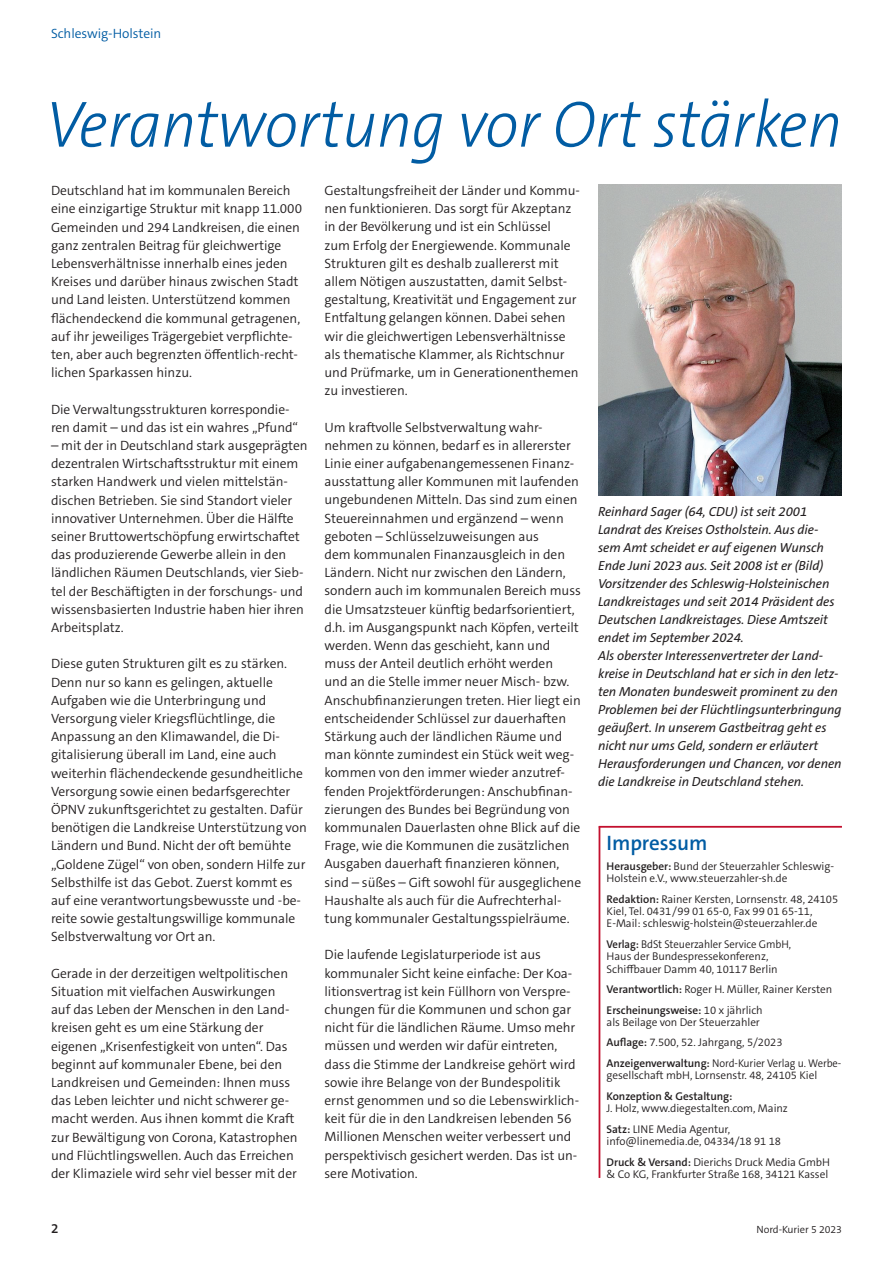
<style>
.page{position:relative;width:893px;height:1263px;background:#fff}
.page>*{position:absolute;margin:0;border:0;box-sizing:border-box;transform-origin:0 0}
.t1{font:italic 300 66px "The Sans C5";letter-spacing:-.005em;color:#015ca3;scale:.94 1}
.t2{font:600 21px "The Sans C5";letter-spacing:-.005em;color:#015ca3}
.t3{font:300 13.5px/18.1px "The Sans C5";letter-spacing:-.005em;color:#231f20}
.t4{font:300 13.5px "The Sans C5";letter-spacing:-.005em;color:#015ca3}
.t5{font:600 13.5px "The Sans C5";color:#231f20}
.t6{font:italic 13.2px/18px "The Sans C5";letter-spacing:-.005em;color:#231f20}
.t7{font:300 11.25px/20.5px "The Sans C5";letter-spacing:-.005em;color:#231f20}
.t8{font:300 11.25px/12.3px "The Sans C5";letter-spacing:-.005em;color:#231f20;scale:.95 1}
.t9{font:600 11.25px "The Sans C5";letter-spacing:-.005em;color:#231f20}
.t10{font:300 10.5px "The Sans C5";letter-spacing:-.005em;color:#231f20}
.s1{font-weight:600}
</style>
<div class="page">
<img style="left:598px;top:185px;width:244px;height:310px">
<hr style="left:599px;top:826px;width:1px;height:352px;background:#c3102e">
<hr style="left:599px;top:826px;width:243px;height:2px;background:#c3102e">
<p class="t4" style="left:51px;top:24px;width:112px">Schleswig-Holstein</p>
<h1 class="t1" style="left:46px;top:82px;width:849px">Verantwortung vor Ort stärken</h1>
<p class="t3" style="left:51px;top:182px;width:253px">Deutschland hat im kommunalen Bereich eine einzigartige Struktur mit knapp 11.000<br>Gemeinden und 294 Landkreisen, die einen ganz zentralen Beitrag für gleichwertige Lebensverhältnisse innerhalb eines jeden Kreises und darüber hinaus zwischen Stadt und Land leisten. Unterstützend kommen flächendeckend die kommunal getragenen, auf ihr jeweiliges Trägergebiet verpflichte&shy;ten, aber auch begrenzten öffentlich-recht&shy;lichen Sparkassen hinzu.</p>
<p class="t3" style="left:51px;top:400px;width:249px">Die Verwaltungsstrukturen korrespondie&shy;ren damit – und das ist ein wahres „Pfund“</p>
<p class="t3" style="left:51px;top:436px;width:258px">– mit der in Deutschland stark ausgeprägten dezentralen Wirtschaftsstruktur mit einem starken Handwerk und vielen mittelstän&shy;dischen Betrieben. Sie sind Standort vieler innovativer Unternehmen. Über die Hälfte seiner Bruttowertschöpfung erwirtschaftet das produzierende Gewerbe allein in den ländlichen Räumen Deutschlands, vier Sieb&shy;tel der Beschäftigten in der forschungs- und wissensbasierten Industrie haben hier ihren Arbeitsplatz.</p>
<p class="t3" style="left:51px;top:655px;width:257px">Diese guten Strukturen gilt es zu stärken.<br>Denn nur so kann es gelingen, aktuelle Aufgaben wie die Unterbringung und Versorgung vieler Kriegsflüchtlinge, die Anpassung an den Klimawandel, die Di&shy;gitalisierung überall im Land, eine auch weiterhin flächendeckende gesundheitliche Versorgung sowie einen bedarfsgerechter ÖPNV zukunftsgerichtet zu gestalten. Dafür benötigen die Landkreise Unterstützung von Ländern und Bund. Nicht der oft bemühte „Goldene Zügel“ von oben, sondern Hilfe zur Selbsthilfe ist das Gebot. Zuerst kommt es auf eine verantwortungsbewusste und -be&shy;reite sowie gestaltungswillige kommunale Selbstverwaltung vor Ort an.</p>
<p class="t3" style="left:51px;top:964px;width:248px">Gerade in der derzeitigen weltpolitischen Situation mit vielfachen Auswirkungen auf das Leben der Menschen in den Land&shy;kreisen geht es um eine Stärkung der eigenen „Krisenfestigkeit von unten“. Das beginnt auf kommunaler Ebene, bei den Landkreisen und Gemeinden: Ihnen muss das Leben leichter und nicht schwerer ge&shy;macht werden. Aus ihnen kommt die Kraft zur Bewältigung von Corona, Katastrophen und Flüchtlingswellen. Auch das Erreichen der Klimaziele wird sehr viel besser mit der</p>
<p class="t3" style="left:325px;top:181px;width:257px">Gestaltungsfreiheit der Länder und Kommu&shy;nen funktionieren. Das sorgt für Akzeptanz in der Bevölkerung und ist ein Schlüssel zum Erfolg der Energiewende. Kommunale Strukturen gilt es deshalb zuallererst mit allem Nötigen auszustatten, damit Selbst&shy;gestaltung, Kreativität und Engagement zur Entfaltung gelangen können. Dabei sehen wir die gleichwertigen Lebensverhältnisse als thematische Klammer, als Richtschnur und Prüfmarke, um in Generationenthemen zu investieren.</p>
<p class="t3" style="left:325px;top:418px;width:258px">Um kraftvolle Selbstverwaltung wahr&shy;nehmen zu können, bedarf es in allererster Linie einer aufgabenangemessenen Finanz&shy;ausstattung aller Kommunen mit laufenden ungebundenen Mitteln. Das sind zum einen Steuereinnahmen und ergänzend – wenn geboten – Schlüsselzuweisungen aus<br>dem kommunalen Finanzausgleich in den Ländern. Nicht nur zwischen den Ländern, sondern auch im kommunalen Bereich muss die Umsatzsteuer künftig bedarfsorientiert, d.h. im Ausgangspunkt nach Köpfen, verteilt werden. Wenn das geschieht, kann und muss der Anteil deutlich erhöht werden<br>und an die Stelle immer neuer Misch- bzw.<br>Anschubfinanzierungen treten. Hier liegt ein entscheidender Schlüssel zur dauerhaften Stärkung auch der ländlichen Räume und man könnte zumindest ein Stück weit weg&shy;kommen von den immer wieder anzutref&shy;fenden Projektförderungen: Anschubfinan&shy;zierungen des Bundes bei Begründung von kommunalen Dauerlasten ohne Blick auf die Frage, wie die Kommunen die zusätzlichen Ausgaben dauerhaft finanzieren können, sind – süßes – Gift sowohl für ausgeglichene Haushalte als auch für die Aufrechterhal&shy;tung kommunaler Gestaltungsspielräume.</p>
<p class="t3" style="left:325px;top:946px;width:256px">Die laufende Legislaturperiode ist aus kommunaler Sicht keine einfache: Der Koa&shy;litionsvertrag ist kein Füllhorn von Verspre&shy;chungen für die Kommunen und schon gar nicht für die ländlichen Räume. Umso mehr müssen und werden wir dafür eintreten, dass die Stimme der Landkreise gehört wird sowie ihre Belange von der Bundespolitik ernst genommen und so die Lebenswirklich&shy;keit für die in den Landkreisen lebenden 56<br>Millionen Menschen weiter verbessert und perspektivisch gesichert werden. Das ist un&shy;sere Motivation.</p>
<p class="t6" style="left:598px;top:502px;width:245px">Reinhard Sager (64, CDU) ist seit 2001<br>Landrat des Kreises Ostholstein. Aus die&shy;sem Amt scheidet er auf eigenen Wunsch Ende Juni 2023 aus. Seit 2008 ist er (Bild)<br>Vorsitzender des Schleswig-Holsteinischen Landkreistages und seit 2014 Präsident des Deutschen Landkreistages. Diese Amtszeit endet im September 2024.<br>Als oberster Interessenvertreter der Land&shy;kreise in Deutschland hat er sich in den letz&shy;ten Monaten bundesweit prominent zu den Problemen bei der Flüchtlingsunterbringung geäußert. In unserem Gastbeitrag geht es nicht nur ums Geld, sondern er erläutert Herausforderungen und Chancen, vor denen die Landkreise in Deutschland stehen.</p>
<h2 class="t2" style="left:607px;top:829px;width:102px">Impressum</h2>
<p class="t7" style="left:607px;top:860px;width:229px;line-height:12.3px"><span class="s1">Herausgeber:</span> Bund der Steuerzahler Schleswig-<br>Holstein e.V., www.steuerzahler-sh.de</p>
<p class="t7" style="left:607px;top:893px;width:233px;line-height:12.3px"><span class="s1">Redaktion:</span> Rainer Kersten, Lornsenstr. 48, 24105<br>Kiel, Tel. 0431/99 01 65-0, Fax 99 01 65-11,<br>E-Mail: schleswig-holstein@steuerzahler.de</p>
<p class="t8" style="left:607px;top:938px;width:196px"><span class="s1">Verlag:</span> BdSt Steuerzahler Service GmbH,<br>Haus der Bundespressekonferenz,<br>Schiffbauer Damm 40, 10117 Berlin</p>
<p class="t7" style="left:607px;top:979px;width:227px"><span class="s1">Verantwortlich:</span> Roger H. Müller, Rainer Kersten<br><span class="s1">Erscheinungsweise:</span> 10 x jährlich</p>
<p class="t7" style="left:607px;top:1012px;width:236px">als Beilage von Der Steuerzahler<br><span class="s1">Auflage:</span> 7.500, 52. Jahrgang, 5/2023<br><span class="s1">Anzeigenverwaltung:</span> Nord-Kurier Verlag u. Werbe-</p>
<p class="t7" style="left:607px;top:1065px;width:212px">gesellschaft mbH, Lornsenstr. 48, 24105 Kiel</p>
<p class="t9" style="left:607px;top:1089px;width:127px">Konzeption &amp; Gestaltung:</p>
<p class="t7" style="left:607px;top:1098px;width:183px">J. Holz, www.diegestalten.com, Mainz<br><span class="s1">Satz:</span> LINE Media Agentur,</p>
<p class="t7" style="left:607px;top:1131px;width:225px">info@linemedia.de, 04334/18 91 18<br><span class="s1">Druck &amp; Versand:</span> Dierichs Druck Media GmbH</p>
<p class="t7" style="left:607px;top:1164px;width:223px">&amp; Co KG, Frankfurter Straße 168, 34121 Kassel</p>
<p class="t5" style="left:51px;top:1220px;width:9px">2</p>
<p class="t10" style="left:756px;top:1222px;width:87px">Nord-Kurier 5 2023</p>
</div>
